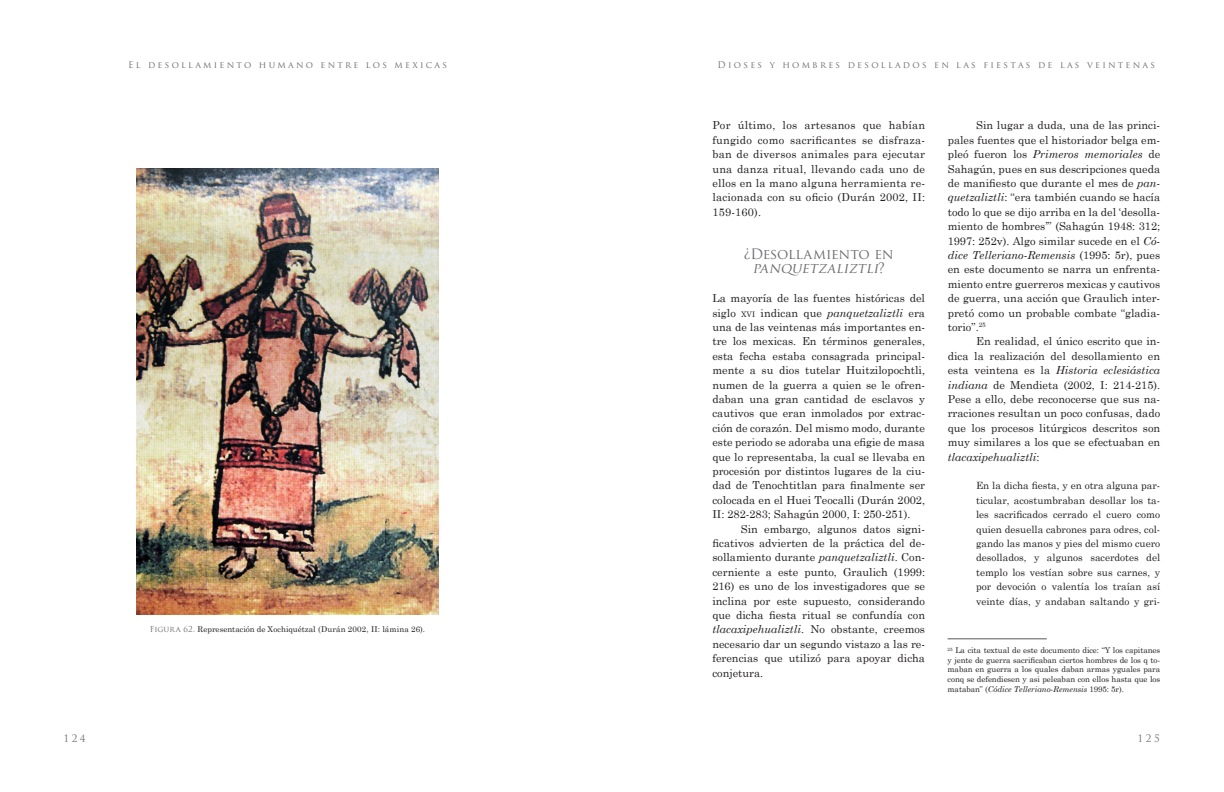
<style>
.page{position:relative;width:1224px;height:792px;background:#fff}
.page>*{position:absolute;margin:0;border:0;box-sizing:border-box;transform-origin:0 0}
.t1{font:14px/14.4px "Trajan Pro";letter-spacing:-.02em;color:#6c6d70;text-align:center}
.t2{font:11px/14.4px "Century Schoolbook";color:#231f20;text-align:justify}
.t3{font:10px/14.4px "Century Schoolbook";color:#231f20;text-align:justify}
.t4{font:10px "Trajan Pro";letter-spacing:.25em;color:#6c6d70}
.t5{font:9px "Trajan Pro";letter-spacing:.25em;color:#6c6d70}
.t6{font:8px/9.6px "Century Schoolbook";letter-spacing:-.01em;color:#231f20;text-align:justify}
.t7{font:8px "Century Schoolbook";letter-spacing:.01em;color:#231f20}
.s1{font-family:"Trajan Pro";color:#6c6d70}
.s2{font-style:italic}
.s3{font-size:7.7px}
</style>
<div class="page">
<hr style="left:948px;top:639px;width:99px;height:1px;background:#57585a">
<img style="left:137px;top:169px;width:302px;height:445px">
<p class="t5" style="left:128px;top:59px;width:321px">El desollamiento humano entre los mexicas</p>
<p class="t5" style="left:718px;top:59px;width:439px">Dioses y hombres desollados en las fiestas de las veintenas</p>
<p class="t7" style="left:150px;top:624px;width:277px"><span class="s1">Figura 62.</span> Representación de Xochiquétzal (Durán 2002, II: lámina 26).</p>
<p class="t2" style="left:712px;top:118px;width:214px">Por último, los artesanos que habían fungido como sacrificantes se disfraza&shy;ban de diversos animales para ejecutar una danza ritual, llevando cada uno de ellos en la mano alguna herramienta re&shy;lacionada con su oficio (Durán 2002, II:<br>159-160).</p>
<p class="t1" style="left:744px;top:247px;width:151px">¿Desollamiento en<br><span class="s2">PANQUETZALIZTLI</span>?</p>
<p class="t2" style="left:712px;top:291px;width:214px">La mayoría de las fuentes históricas del siglo <span class="s3">xvi</span> indican que <span class="s2">panquetzaliztli</span> era una de las veintenas más importantes en&shy;tre los mexicas. En términos generales, esta fecha estaba consagrada principal&shy;mente a su dios tutelar Huitzilopochtli, numen de la guerra a quien se le ofren&shy;daban una gran cantidad de esclavos y cautivos que eran inmolados por extrac&shy;ción de corazón. Del mismo modo, durante este periodo se adoraba una efigie de masa que lo representaba, la cual se llevaba en procesión por distintos lugares de la ciu&shy;dad de Tenochtitlan para finalmente ser colocada en el Huei Teocalli (Durán 2002, II: 282-283; Sahagún 2000, I: 250-251).</p>
<p class="t2" style="left:712px;top:521px;width:214px;text-indent:28px">Sin embargo, algunos datos signi&shy;ficativos advierten de la práctica del de&shy;sollamiento durante <span class="s2">panquetzaliztli</span>. Con&shy;cerniente a este punto, Graulich (1999:<br>216) es uno de los investigadores que se inclina por este supuesto, considerando que dicha fiesta ritual se confundía con <span class="s2">tlacaxipehualiztli</span>. No obstante, creemos necesario dar un segundo vistazo a las re&shy;ferencias que utilizó para apoyar dicha conjetura.</p>
<p class="t2" style="left:948px;top:118px;width:214px;text-indent:28px">Sin lugar a duda, una de las princi&shy;pales fuentes que el historiador belga em&shy;pleó fueron los <span class="s2">Primeros memoriales</span> de Sahagún, pues en sus descripciones queda de manifiesto que durante el mes de <span class="s2">pan&shy;quetzaliztli</span>: “era también cuando se hacía todo lo que se dijo arriba en la del ‘desolla&shy;miento de hombres’” (Sahagún 1948: 312; 1997: 252v). Algo similar sucede en el <span class="s2">Có&shy;dice Telleriano-Remensis</span> (1995: 5r), pues en este documento se narra un enfrenta&shy;miento entre guerreros mexicas y cautivos de guerra, una acción que Graulich inter&shy;pretó como un probable combate “gladia&shy;torio”.<sup>25</sup></p>
<p class="t2" style="left:948px;top:334px;width:214px;text-indent:28px">En realidad, el único escrito que in&shy;dica la realización del desollamiento en esta veintena es la <span class="s2">Historia eclesiástica indiana</span> de Mendieta (2002, I: 214-215).<br>Pese a ello, debe reconocerse que sus na&shy;rraciones resultan un poco confusas, dado que los procesos litúrgicos descritos son muy similares a los que se efectuaban en <span class="s2">tlacaxipehualiztli</span>:</p>
<p class="t3" style="left:976px;top:478px;width:186px">En la dicha fiesta, y en otra alguna par&shy;ticular, acostumbraban desollar los ta&shy;les sacrificados cerrado el cuero como quien desuella cabrones para odres, col&shy;gando las manos y pies del mismo cuero desollados, y algunos sacerdotes del templo los vestían sobre sus carnes, y por devoción o valentía los traían así veinte días, y andaban saltando y gri-</p>
<p class="t6" style="left:948px;top:645px;width:214px"><sup>25</sup> La cita textual de este documento dice: “Y los capitanes y jente de guerra sacrificaban ciertos hombres de los q to&shy;maban en guerra a los quales daban armas yguales para conq se defendiesen y asi peleaban con ellos hasta que los mataban” (<span class="s2">Códice Telleriano-Remensis</span> 1995: 5r).</p>
<p class="t4" style="left:63px;top:732px;width:24px">124</p>
<p class="t4" style="left:1138px;top:732px;width:24px">125</p>
</div>
